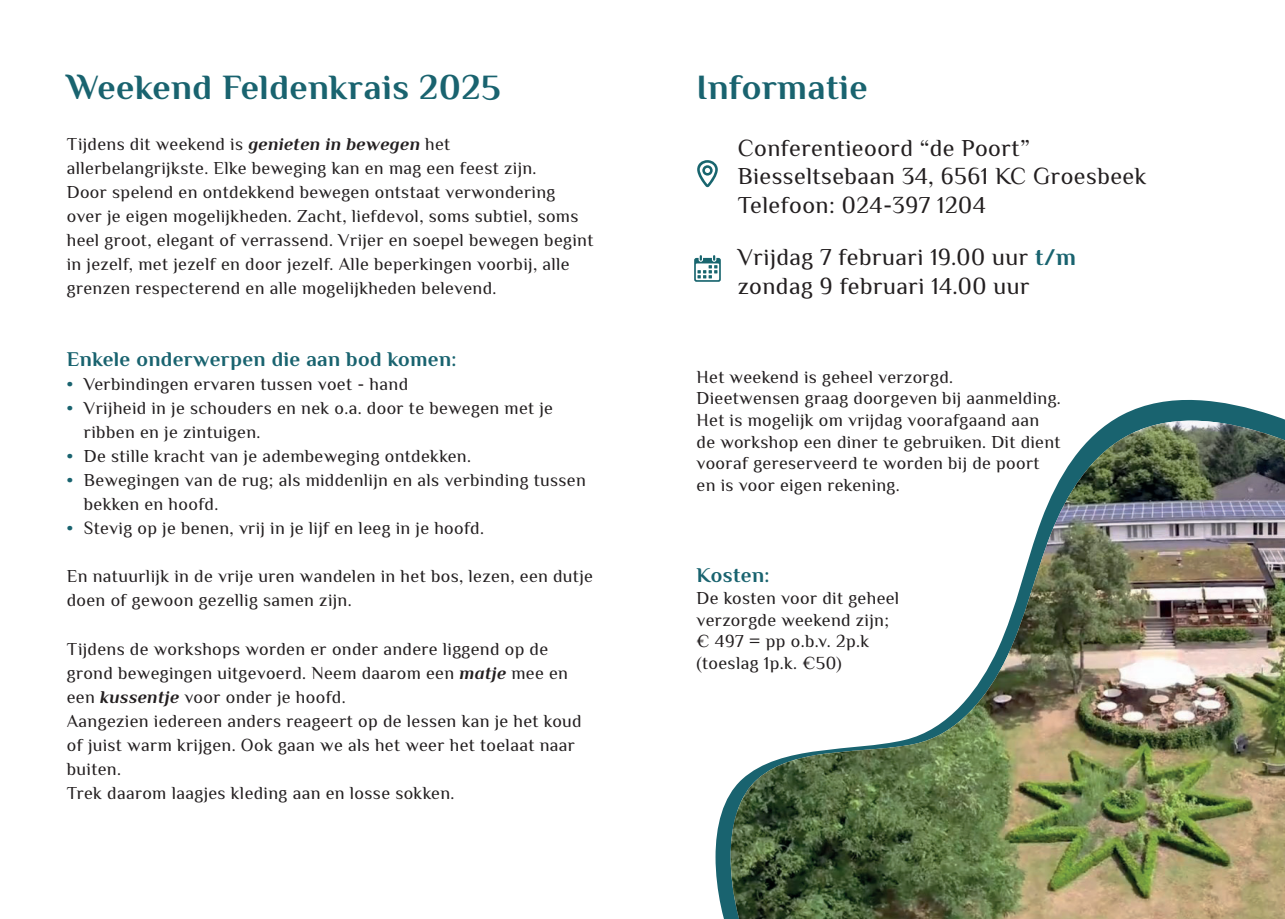
<style>
.page{position:relative;width:1285px;height:919px;background:#fff}
.page>*{position:absolute;margin:0;border:0;box-sizing:border-box;transform-origin:0 0}
.t1{font:700 35.55px "Philosopher";letter-spacing:.02em;color:#19636f}
.t2{font:24px/28.8px "Philosopher";letter-spacing:.02em;color:#231f20}
.t3{font:700 21px "Philosopher";letter-spacing:.02em;color:#19636f}
.t4{font:18px/24px "Philosopher";letter-spacing:.02em;color:#231f20}
.s1{font-weight:700;font-style:italic}
.s2{font-weight:700;color:#19636f}
</style>
<div class="page">
<svg style="left:715px;top:399px;width:547px;height:482px"></svg>
<svg style="left:717px;top:412px;width:567px;height:506px"></svg>
<img style="left:724px;top:420px;width:560px;height:498px">
<svg style="left:694px;top:255px;width:26px;height:27px"></svg>
<svg style="left:697px;top:160px;width:20px;height:27px"></svg>
<h1 class="t1" style="left:67px;top:63px;width:435px">Weekend Feldenkrais 2025</h1>
<h1 class="t1" style="left:696px;top:63px;width:172px">Informatie</h1>
<p class="t4" style="left:67px;top:132px;width:528px">Tijdens dit weekend is <span class="s1">genieten in bewegen</span> het allerbelangrijkste. Elke beweging kan en mag een feest zijn.<br>Door spelend en ontdekkend bewegen ontstaat verwondering over je eigen mogelijkheden. Zacht, liefdevol, soms subtiel, soms heel groot, elegant of verrassend. Vrijer en soepel bewegen begint in jezelf, met jezelf en door jezelf. Alle beperkingen voorbij, alle grenzen respecterend en alle mogelijkheden belevend.</p>
<h2 class="t2" style="left:737px;top:133px;width:410px">Conferentieoord “de Poort”<br>Biesseltsebaan 34, 6561 KC Groesbeek<br>Telefoon: 024-397 1204</h2>
<h2 class="t2" style="left:737px;top:242px;width:340px">Vrijdag 7 februari 19.00 uur <span class="s2">t/m </span>zondag 9 februari 14.00 uur</h2>
<p class="t3" style="left:67px;top:345px;width:391px">Enkele onderwerpen die aan bod komen:</p>
<p class="t4" style="left:67px;top:372px;width:343px"><span class="s2">•</span> Verbindingen ervaren tussen voet - hand</p>
<p class="t4" style="left:84px;top:396px;width:470px;text-indent:-17px"><span class="s2">•</span> Vrijheid in je schouders en nek o.a. door te bewegen met je ribben en je zintuigen.</p>
<p class="t4" style="left:67px;top:444px;width:406px"><span class="s2">•</span> De stille kracht van je adembeweging ontdekken.</p>
<p class="t4" style="left:84px;top:468px;width:503px;text-indent:-17px"><span class="s2">•</span> Bewegingen van de rug; als middenlijn en als verbinding tussen bekken en hoofd.</p>
<p class="t4" style="left:67px;top:516px;width:418px"><span class="s2">•</span> Stevig op je benen, vrij in je lijf en leeg in je hoofd.</p>
<p class="t4" style="left:67px;top:564px;width:527px">En natuurlijk in de vrije uren wandelen in het bos, lezen, een dutje doen of gewoon gezellig samen zijn.</p>
<p class="t4" style="left:67px;top:636px;width:516px">Tijdens de workshops worden er onder andere liggend op de grond bewegingen uitgevoerd. Neem daarom een <span class="s1">matje</span> mee en een <span class="s1">kussentje</span> voor onder je hoofd.<br>Aangezien iedereen anders reageert op de lessen kan je het koud of juist warm krijgen. Ook gaan we als het weer het toelaat naar buiten.<br>Trek daarom laagjes kleding aan en losse sokken.</p>
<p class="t4" style="left:696px;top:366px;width:366px;line-height:21.6px">Het weekend is geheel verzorgd.<br>Dieetwensen graag doorgeven bij aanmelding.<br>Het is mogelijk om vrijdag voorafgaand aan de workshop een diner te gebruiken. Dit dient vooraf gereserveerd te worden bij de poort en is voor eigen rekening.</p>
<p class="t3" style="left:696px;top:561px;width:74px">Kosten:</p>
<p class="t4" style="left:696px;top:587px;width:204px;line-height:21.6px">De kosten voor dit geheel verzorgde weekend zijn; € 497 = pp o.b.v. 2p.k (toeslag 1p.k. €50)</p>
</div>
